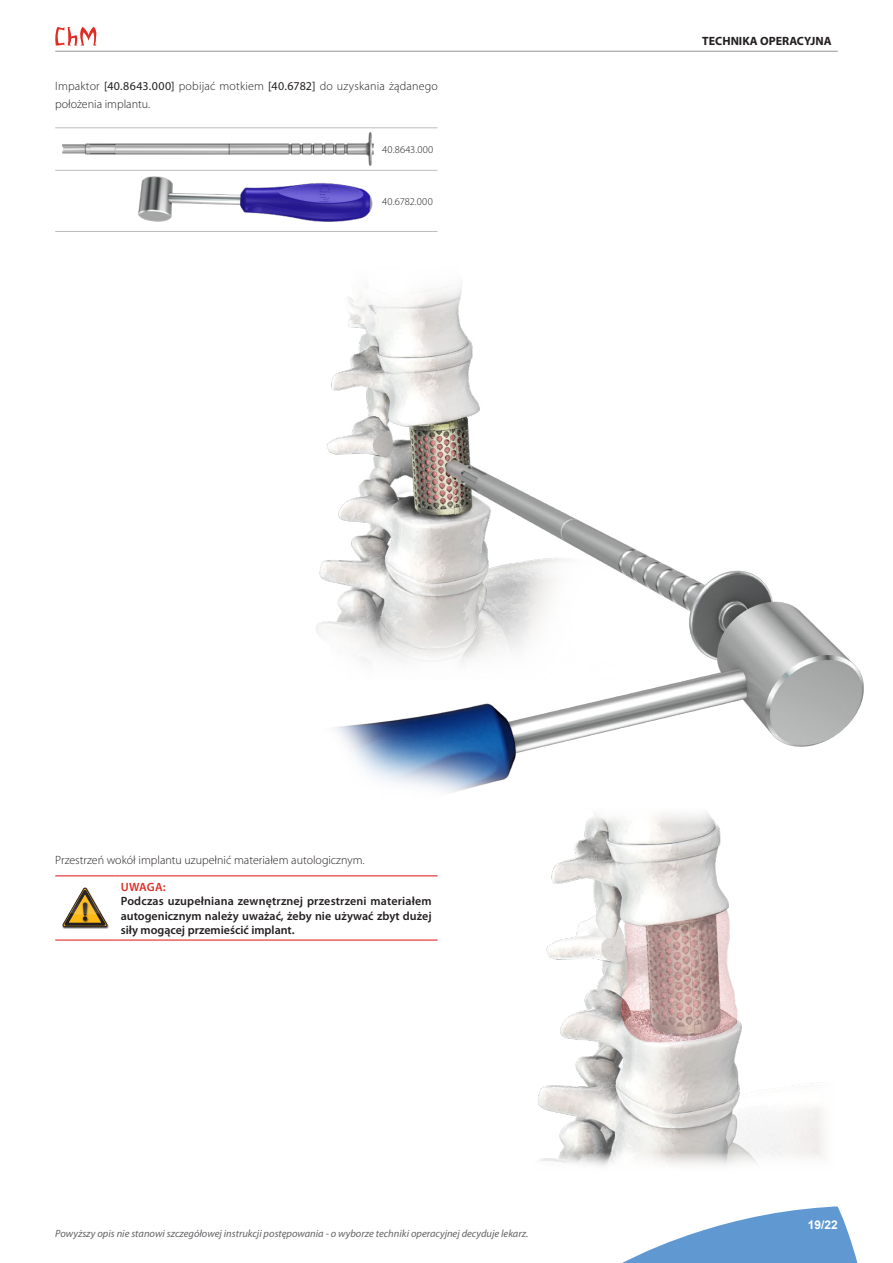
<style>
.page{position:relative;width:893px;height:1263px;background:#fff}
.page>*{position:absolute;margin:0;border:0;box-sizing:border-box;transform-origin:0 0}
.t1{font:300 12px/18px "Myriad Pro";color:#231f20}
.t2{font:600 12px/14.4px "Myriad Pro";color:#231f20;text-align:justify}
.t3{font:700 12px "Myriad Pro";color:#231f20}
.t4{font:600 12px "Myriad Pro";letter-spacing:.01em;color:#e12c26}
.t5{font:700 12px "Arial";color:#fff}
.t6{font:italic 10.5px "Myriad Pro";color:#636366}
.t7{font:300 10.5px "Myriad Pro";letter-spacing:.025em;color:#231f20}
.s1{font-weight:400}
</style>
<div class="page">
<svg style="left:622px;top:1206px;width:236px;height:57px"></svg>
<svg style="left:55px;top:27px;width:41px;height:19px"></svg>
<hr style="left:55px;top:51px;width:783px;height:1px;background:#939598">
<hr style="left:55px;top:875px;width:60px;height:1px;background:#e12c26">
<hr style="left:115px;top:875px;width:322px;height:1px;background:#e12c26">
<hr style="left:55px;top:939px;width:60px;height:2px;background:#e12c26">
<hr style="left:115px;top:939px;width:322px;height:2px;background:#e12c26">
<img style="left:63px;top:928px;width:45px;height:1px">
<svg style="left:62px;top:887px;width:47px;height:41px"></svg>
<hr style="left:378px;top:127px;width:59px;height:1px;background:#bcbdc0">
<hr style="left:378px;top:170px;width:59px;height:1px;background:#bcbdc0">
<hr style="left:378px;top:231px;width:59px;height:1px;background:#bcbdc0">
<hr style="left:55px;top:127px;width:323px;height:1px;background:#bcbdc0">
<hr style="left:55px;top:170px;width:323px;height:1px;background:#bcbdc0">
<hr style="left:55px;top:231px;width:323px;height:1px;background:#bcbdc0">
<img style="left:62px;top:132px;width:312px;height:34px">
<img style="left:138px;top:176px;width:235px;height:46px">
<img style="left:538px;top:814px;width:286px;height:352px">
<img style="left:316px;top:284px;width:548px;height:530px">
<p class="t1" style="left:55px;top:77px;width:384px">Impaktor <span class="s1">[40.8643.000]</span> pobijać motkiem <span class="s1">[40.6782]</span> do uzyskania żądanego położenia implantu.</p>
<p class="t7" style="left:382px;top:143px;width:53px">40.8643.000</p>
<p class="t7" style="left:382px;top:195px;width:52px">40.6782.000</p>
<p class="t3" style="left:702px;top:33px;width:131px">TECHNIKA OPERACYJNA</p>
<p class="t1" style="left:55px;top:851px;width:311px">Przestrzeń wokół implantu uzupełnić materiałem autologicznym.</p>
<p class="t4" style="left:121px;top:879px;width:46px">UWAGA:</p>
<p class="t2" style="left:121px;top:894px;width:312px">Podczas uzupełniana zewnętrznej przestrzeni materiałem autogenicznym należy uważać, żeby nie używać zbyt dużej siły mogącej przemieścić implant.</p>
<p class="t6" style="left:55px;top:1227px;width:475px">Powyższy opis nie stanowi szczegółowej instrukcji postępowania - o wyborze techniki operacyjnej decyduje lekarz.</p>
<p class="t5" style="left:808px;top:1216px;width:32px">19/22</p>
</div>
